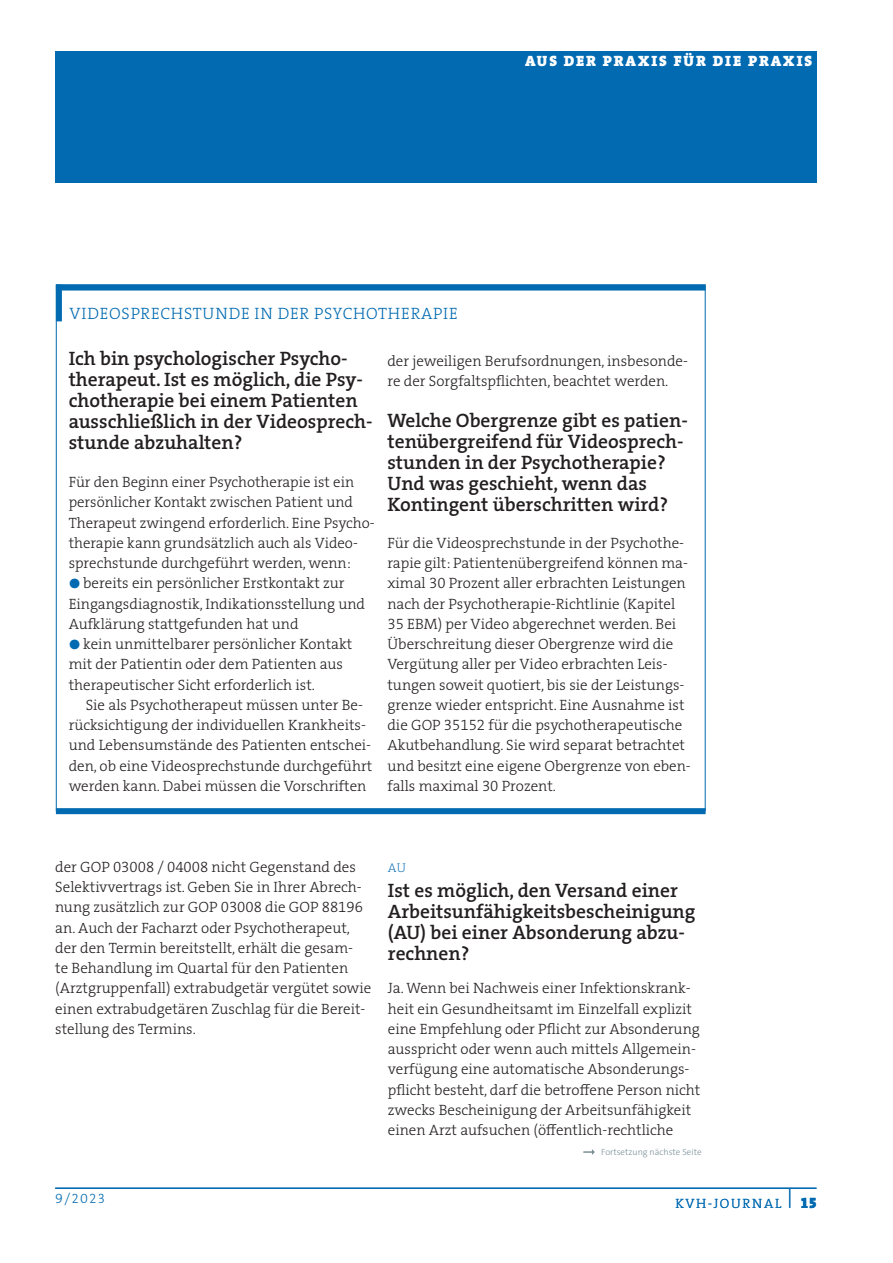
<style>
.page{position:relative;width:893px;height:1263px;background:#fff}
.page>*{position:absolute;margin:0;border:0;box-sizing:border-box;transform-origin:0 0}
.t1{font:19.5px/21px "The Serif HP6 Se Bld";color:#231f20}
.t2{font:16.5px "The Serif HP3 Lig";letter-spacing:.045em;color:#016ab1}
.t3{font:15px/20.2px "The Serif HP3 Lig";color:#231f20}
.t4{font:15px "The Serif HP9 Blk";letter-spacing:.125em;color:#fff}
.t5{font:13.5px "The Serif HP3 Lig";letter-spacing:.125em;color:#016ab1}
.t6{font:12.75px "The Serif HP2 Ex Lig";color:#016ab1}
.t7{font:300 9px "The Sans C4 s";color:#7b9097}
.s1{font-size:13.5px;color:#016ab1}
.s2{font-family:"The Serif HP9 Blk";font-size:15px}
</style>
<div class="page">
<div style="left:55px;top:51px;width:761px;height:132px;background:#016ab1"></div>
<hr style="left:55px;top:1188px;width:761px;height:1px;background:#016ab1">
<div style="left:56px;top:808px;width:650px;height:6px;background:#016ab1"></div>
<div style="left:56px;top:284px;width:650px;height:6px;background:#016ab1"></div>
<div style="left:56px;top:284px;width:6px;height:37px;background:#016ab1"></div>
<svg style="left:583px;top:1149px;width:12px;height:6px"></svg>
<p class="t4" style="left:525px;top:51px;width:288px">AUS DER PRAXIS FÜR DIE PRAXIS</p>
<p class="t2" style="left:70px;top:303px;width:390px">VIDEOSPRECHSTUNDE IN DER PSYCHOTHERAPIE</p>
<h1 class="t1" style="left:69px;top:348px;width:305px">Ich bin psychologischer Psycho&shy;therapeut. Ist es möglich, die Psy&shy;chotherapie bei einem Patienten ausschließlich in der Videosprech&shy;stunde abzuhalten?</h1>
<p class="t3" style="left:69px;top:472px;width:307px">Für den Beginn einer Psychotherapie ist ein persönlicher Kontakt zwischen Patient und Therapeut zwingend erforderlich. Eine Psycho&shy;therapie kann grundsätzlich auch als Video&shy;sprechstunde durchgeführt werden, wenn:</p>
<p class="t3" style="left:69px;top:573px;width:298px"><span class="s1">●</span> bereits ein persönlicher Erstkontakt zur<br>Eingangsdiagnostik, Indikationsstellung und<br>Aufklärung stattgefunden hat und</p>
<p class="t3" style="left:69px;top:634px;width:285px"><span class="s1">●</span> kein unmittelbarer persönlicher Kontakt mit der Patientin oder dem Patienten aus therapeutischer Sicht erforderlich ist.</p>
<p class="t3" style="left:69px;top:695px;width:305px;text-align:center">Sie als Psychotherapeut müssen unter Be&shy;rücksichtigung der individuellen Krankheits&shy;und Lebensumstände des Patienten entschei&shy;den, ob eine Videosprechstunde durchgeführt werden kann. Dabei müssen die Vorschriften</p>
<p class="t3" style="left:387px;top:350px;width:302px">der jeweiligen Berufsordnungen, insbesonde&shy;re der Sorgfaltspflichten, beachtet werden.</p>
<h1 class="t1" style="left:387px;top:410px;width:302px">Welche Obergrenze gibt es patien&shy;tenübergreifend für Videosprech&shy;stunden in der Psychotherapie?<br>Und was geschieht, wenn das<br>Kontingent überschritten wird?</h1>
<p class="t3" style="left:387px;top:533px;width:305px">Für die Videosprechstunde in der Psychothe&shy;rapie gilt: Patientenübergreifend können ma&shy;ximal 30 Prozent aller erbrachten Leistungen nach der Psychotherapie-Richtlinie (Kapitel 35 EBM) per Video abgerechnet werden. Bei Überschreitung dieser Obergrenze wird die Vergütung aller per Video erbrachten Leis&shy;tungen soweit quotiert, bis sie der Leistungs&shy;grenze wieder entspricht. Eine Ausnahme ist die GOP 35152 für die psychotherapeutische Akutbehandlung. Sie wird separat betrachtet und besitzt eine eigene Obergrenze von eben&shy;falls maximal 30 Prozent.</p>
<p class="t3" style="left:55px;top:857px;width:318px">der GOP 03008 / 04008 nicht Gegenstand des Selektivvertrags ist. Geben Sie in Ihrer Abrech&shy;nung zusätzlich zur GOP 03008 die GOP 88196 an. Auch der Facharzt oder Psychotherapeut, der den Termin bereitstellt, erhält die gesam-<br>te Behandlung im Quartal für den Patienten (Arztgruppenfall) extrabudgetär vergütet sowie einen extrabudgetären Zuschlag für die Bereit&shy;stellung des Termins.</p>
<p class="t6" style="left:388px;top:859px;width:19px">AU</p>
<h1 class="t1" style="left:388px;top:880px;width:309px">Ist es möglich, den Versand einer<br>Arbeitsunfähigkeitsbescheinigung (AU) bei einer Absonderung abzu&shy;rechnen?</h1>
<p class="t3" style="left:388px;top:978px;width:314px">Ja. Wenn bei Nachweis einer Infektionskrank&shy;heit ein Gesundheitsamt im Einzelfall explizit eine Empfehlung oder Pflicht zur Absonderung ausspricht oder wenn auch mittels Allgemein&shy;verfügung eine automatische Absonderungs&shy;pflicht besteht, darf die betroffene Person nicht zwecks Bescheinigung der Arbeitsunfähigkeit einen Arzt aufsuchen (öffentlich-rechtliche</p>
<p class="t5" style="left:55px;top:1190px;width:51px">9/2023</p>
<p class="t7" style="left:601px;top:1147px;width:102px">Fortsetzung nächste Seite</p>
<p class="t5" style="left:676px;top:1194px;width:142px">KVH-JOURNAL <sup>|</sup> <span class="s2">15</span></p>
</div>
